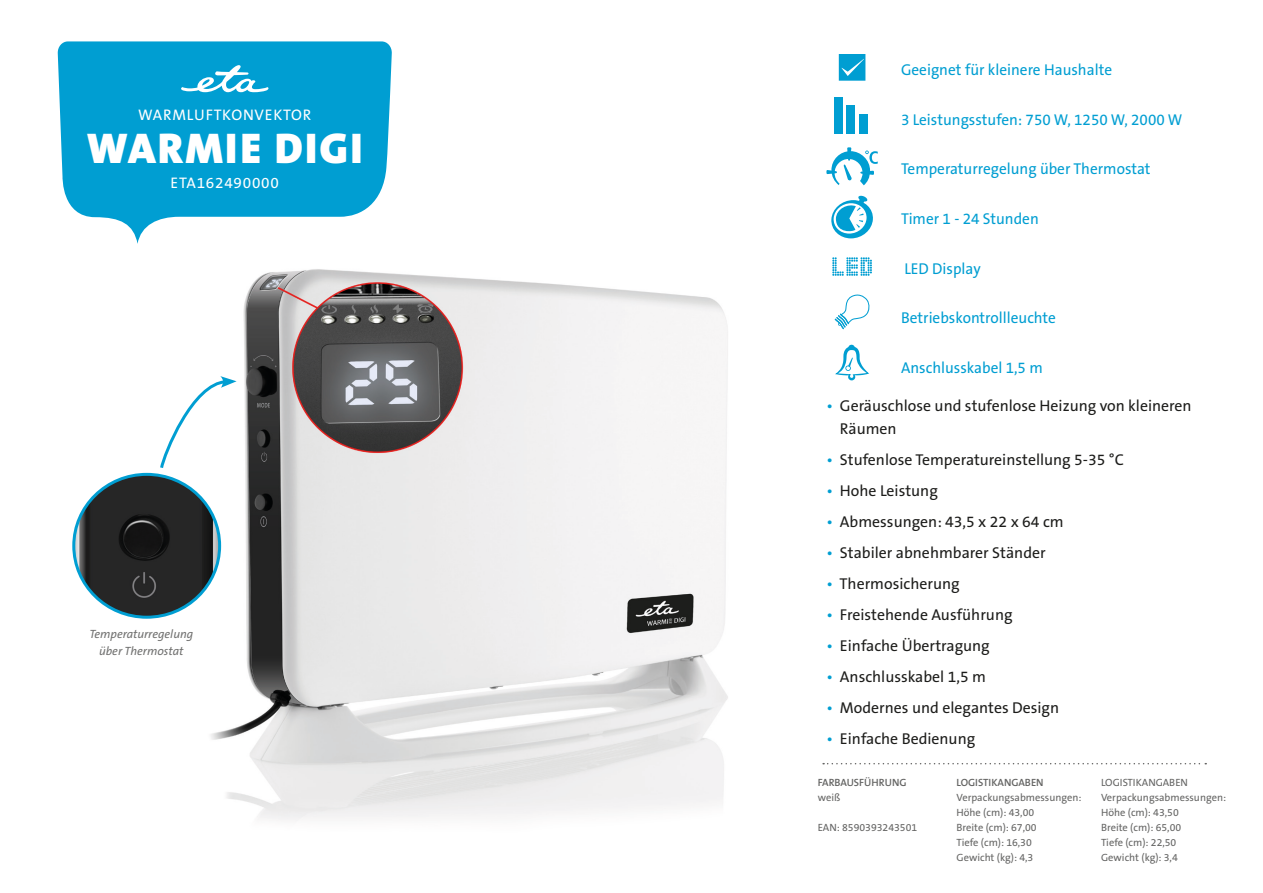
<style>
.page{position:relative;width:1263px;height:893px;background:#fff}
.page>*{position:absolute;margin:0;border:0;box-sizing:border-box;transform-origin:0 0}
.t1{font:900 43.2px "The Sans CE B9";letter-spacing:.05em;color:#fff}
.t2{font:15.75px/22.5px "The Sans CE B5 Plain";color:#1d1d1b}
.t3{font:15.75px "The Sans CE B5 Plain";color:#009ed2}
.t4{font:15.45px "The Sans CE B5 Plain";letter-spacing:.05em;color:#fff}
.t5{font:italic 12px/16.5px "The Sans CE B5";color:#70706f;text-align:center}
.t6{font:10.5px "The Sans CE B5 Plain";color:#646463}
.t7{font:600 10.5px "The Sans CE B6";color:#646463}
.s1{color:#009ed2}
</style>
<div class="page">
<img style="left:211px;top:269px;width:517px;height:552px">
<svg style="left:58px;top:41px;width:334px;height:203px;fill:#009ed2"></svg>
<img style="left:74px;top:474px;width:146px;height:143px">
<div style="left:72px;top:473px;width:149px;height:146px;border:3px solid #009ed2;border-radius:50%"></div>
<svg style="left:823px;top:763px;width:383px;height:1px"></svg>
<svg style="left:181px;top:65px;width:87px;height:27px"></svg>
<svg style="left:160px;top:376px;width:77px;height:95px"></svg>
<svg style="left:839px;top:54px;width:26px;height:27px"></svg>
<svg style="left:826px;top:147px;width:52px;height:38px"></svg>
<svg style="left:831px;top:195px;width:42px;height:43px"></svg>
<svg style="left:835px;top:345px;width:34px;height:35px"></svg>
<svg style="left:834px;top:294px;width:36px;height:35px"></svg>
<svg style="left:832px;top:257px;width:40px;height:19px"></svg>
<div style="left:834px;top:97px;width:9px;height:37px;background:#009ed2"></div>
<div style="left:847px;top:105px;width:8px;height:29px;background:#009ed2"></div>
<div style="left:859px;top:114px;width:8px;height:20px;background:#009ed2"></div>
<p class="t4" style="left:138px;top:106px;width:174px">WARMLUFTKONVEKTOR</p>
<p class="t1" style="left:87px;top:122px;width:277px">WARMIE DIGI</p>
<p class="t4" style="left:171px;top:174px;width:110px">ETA162490000</p>
<p class="t5" style="left:89px;top:626px;width:105px">Temperaturregelung über Thermostat</p>
<p class="t3" style="left:901px;top:61px;width:212px">Geeignet für kleinere Haushalte</p>
<p class="t3" style="left:901px;top:111px;width:283px">3 Leistungsstufen: 750 W, 1250 W, 2000 W</p>
<p class="t3" style="left:901px;top:161px;width:251px">Temperaturregelung über Thermostat</p>
<p class="t3" style="left:901px;top:210px;width:139px">Timer 1 - 24 Stunden</p>
<p class="t3" style="left:904px;top:260px;width:78px">LED Display</p>
<p class="t3" style="left:901px;top:309px;width:156px">Betriebskontrollleuchte</p>
<p class="t3" style="left:901px;top:359px;width:143px">Anschlusskabel 1,5 m</p>
<p class="t2" style="left:840px;top:396px;width:353px;text-indent:-13px"><span class="s1">•</span> Geräuschlose und stufenlose Heizung von kleineren<br>Räumen</p>
<p class="t2" style="left:826px;top:449px;width:299px"><span class="s1">•</span> Stufenlose Temperatureinstellung 5-35 °C</p>
<p class="t2" style="left:826px;top:480px;width:113px"><span class="s1">•</span> Hohe Leistung</p>
<p class="t2" style="left:826px;top:511px;width:239px"><span class="s1">•</span> Abmessungen: 43,5 x 22 x 64 cm</p>
<p class="t2" style="left:826px;top:542px;width:221px"><span class="s1">•</span> Stabiler abnehmbarer Ständer</p>
<p class="t2" style="left:826px;top:573px;width:135px"><span class="s1">•</span> Thermosicherung</p>
<p class="t2" style="left:826px;top:604px;width:188px"><span class="s1">•</span> Freistehende Ausführung</p>
<p class="t2" style="left:826px;top:635px;width:165px"><span class="s1">•</span> Einfache Übertragung</p>
<p class="t2" style="left:826px;top:666px;width:161px"><span class="s1">•</span> Anschlusskabel 1,5 m</p>
<p class="t2" style="left:826px;top:697px;width:234px"><span class="s1">•</span> Modernes und elegantes Design</p>
<p class="t2" style="left:826px;top:728px;width:150px"><span class="s1">•</span> Einfache Bedienung</p>
<p class="t7" style="left:818px;top:776px;width:90px">FARBAUSFÜHRUNG</p>
<p class="t6" style="left:818px;top:791px;width:24px">weiß</p>
<p class="t6" style="left:818px;top:821px;width:101px">EAN: 8590393243501</p>
<p class="t7" style="left:956px;top:776px;width:89px">LOGISTIKANGABEN</p>
<p class="t6" style="left:956px;top:791px;width:126px">Verpackungsabmessungen:</p>
<p class="t6" style="left:956px;top:806px;width:79px">Höhe (cm): 43,00</p>
<p class="t6" style="left:956px;top:821px;width:82px">Breite (cm): 67,00</p>
<p class="t6" style="left:956px;top:836px;width:77px">Tiefe (cm): 16,30</p>
<p class="t6" style="left:956px;top:851px;width:78px">Gewicht (kg): 4,3</p>
<p class="t6" style="left:1101px;top:776px;width:88px">LOGISTIKANGABEN</p>
<p class="t6" style="left:1101px;top:791px;width:126px">Verpackungsabmessungen:</p>
<p class="t6" style="left:1101px;top:806px;width:79px">Höhe (cm): 43,50</p>
<p class="t6" style="left:1101px;top:821px;width:82px">Breite (cm): 65,00</p>
<p class="t6" style="left:1101px;top:836px;width:77px">Tiefe (cm): 22,50</p>
<p class="t6" style="left:1101px;top:851px;width:78px">Gewicht (kg): 3,4</p>
</div>
